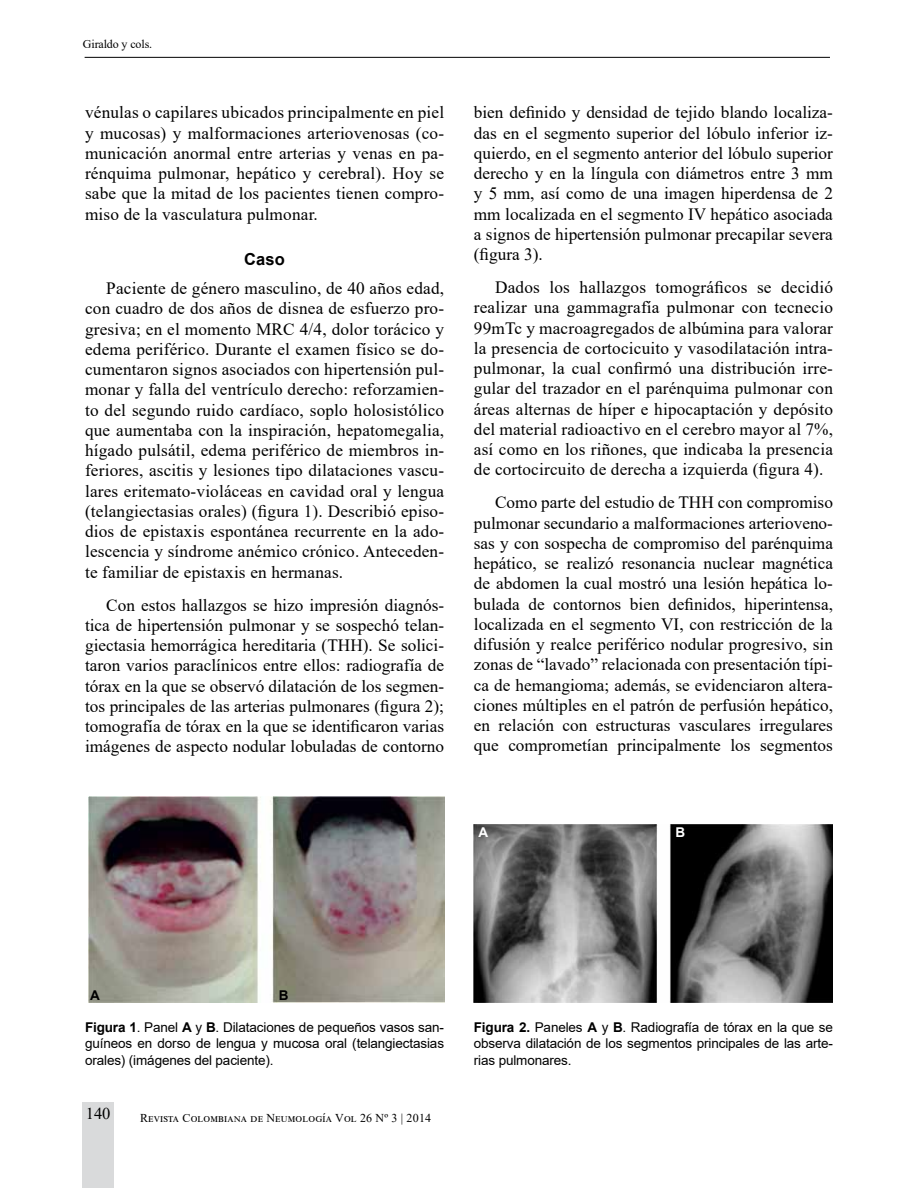
<style>
.page{position:relative;width:918px;height:1188px;background:#fff}
.page>*{position:absolute;margin:0;border:0;box-sizing:border-box;transform-origin:0 0}
.t1{font:17.25px/20.2px "Times New Roman";letter-spacing:.005em;color:#000;text-align:justify}
.t2{font:700 16.5px "Arial";color:#000}
.t3{font:16.5px "Times New Roman";color:#000}
.t4{font:13.5px/16.2px "Arial";letter-spacing:-.01em;color:#000;text-align:justify}
.t5{font:700 13.5px "Arial";color:#000}
.t6{font:700 13.5px "Arial";color:#fff}
.t7{font:12px "Times New Roman";letter-spacing:.015em;color:#000}
.t8{font:12px "Times New Roman";letter-spacing:-.01em;color:#000}
.s1{font-weight:700}
</style>
<div class="page">
<div style="left:82px;top:1103px;width:32px;height:85px;background:#d9dadb"></div>
<hr style="left:85px;top:57px;width:745px;height:1px;background:#000">
<img style="left:88px;top:796px;width:356px;height:207px">
<img style="left:474px;top:825px;width:359px;height:178px">
<p class="t8" style="left:83px;top:36px;width:71px">Giraldo y cols.</p>
<p class="t1" style="left:85px;top:102px;width:361px">vénulas o capilares ubicados principalmente en piel y mucosas) y malformaciones arteriovenosas (co&shy;municación anormal entre arterias y venas en pa&shy;rénquima pulmonar, hepático y cerebral). Hoy se sabe que la mitad de los pacientes tienen compro&shy;miso de la vasculatura pulmonar.</p>
<p class="t2" style="left:244px;top:248px;width:42px">Caso</p>
<p class="t1" style="left:85px;top:278px;width:361px;text-indent:21px">Paciente de género masculino, de 40 años edad, con cuadro de dos años de disnea de esfuerzo pro&shy;gresiva; en el momento MRC 4/4, dolor torácico y edema periférico. Durante el examen físico se do&shy;cumentaron signos asociados con hipertensión pul&shy;monar y falla del ventrículo derecho: reforzamien&shy;to del segundo ruido cardíaco, soplo holosistólico que aumentaba con la inspiración, hepatomegalia, hígado pulsátil, edema periférico de miembros in&shy;feriores, ascitis y lesiones tipo dilataciones vascu&shy;lares eritemato-violáceas en cavidad oral y lengua (telangiectasias orales) (figura 1). Describió episo&shy;dios de epistaxis espontánea recurrente en la ado&shy;lescencia y síndrome anémico crónico. Anteceden&shy;te familiar de epistaxis en hermanas.</p>
<p class="t1" style="left:85px;top:594px;width:361px;text-indent:21px">Con estos hallazgos se hizo impresión diagnós&shy;tica de hipertensión pulmonar y se sospechó telan&shy;giectasia hemorrágica hereditaria (THH). Se solici&shy;taron varios paraclínicos entre ellos: radiografía de tórax en la que se observó dilatación de los segmen&shy;tos principales de las arterias pulmonares (figura 2); tomografía de tórax en la que se identificaron varias imágenes de aspecto nodular lobuladas de contorno</p>
<p class="t1" style="left:474px;top:102px;width:361px">bien definido y densidad de tejido blando localiza&shy;das en el segmento superior del lóbulo inferior iz&shy;quierdo, en el segmento anterior del lóbulo superior derecho y en la língula con diámetros entre 3 mm y 5 mm, así como de una imagen hiperdensa de 2 mm localizada en el segmento IV hepático asociada a signos de hipertensión pulmonar precapilar severa (figura 3).</p>
<p class="t1" style="left:474px;top:277px;width:361px;text-indent:21px">Dados los hallazgos tomográficos se decidió realizar una gammagrafía pulmonar con tecnecio 99mTc y macroagregados de albúmina para valorar la presencia de cortocicuito y vasodilatación intra&shy;pulmonar, la cual confirmó una distribución irre&shy;gular del trazador en el parénquima pulmonar con áreas alternas de híper e hipocaptación y depósito del material radioactivo en el cerebro mayor al 7%, así como en los riñones, que indicaba la presencia de cortocircuito de derecha a izquierda (figura 4).</p>
<p class="t1" style="left:474px;top:492px;width:361px;text-indent:21px">Como parte del estudio de THH con compromiso pulmonar secundario a malformaciones arterioveno&shy;sas y con sospecha de compromiso del parénquima hepático, se realizó resonancia nuclear magnética de abdomen la cual mostró una lesión hepática lo&shy;bulada de contornos bien definidos, hiperintensa, localizada en el segmento VI, con restricción de la difusión y realce periférico nodular progresivo, sin zonas de “lavado” relacionada con presentación típi&shy;ca de hemangioma; además, se evidenciaron altera&shy;ciones múltiples en el patrón de perfusión hepático, en relación con estructuras vasculares irregulares que comprometían principalmente los segmentos</p>
<p class="t6" style="left:478px;top:822px;width:11px">A</p>
<p class="t6" style="left:676px;top:822px;width:11px">B</p>
<p class="t5" style="left:90px;top:985px;width:11px">A</p>
<p class="t5" style="left:279px;top:985px;width:11px">B</p>
<p class="t4" style="left:85px;top:1019px;width:361px"><span class="s1">Figura 1</span>. Panel <span class="s1">A</span> y <span class="s1">B</span>. Dilataciones de pequeños vasos san&shy;guíneos en dorso de lengua y mucosa oral (telangiectasias orales) (imágenes del paciente).</p>
<p class="t3" style="left:86px;top:1102px;width:26px">140</p>
<p class="t7" style="left:140px;top:1109px;width:293px">Revista Colombiana de Neumología Vol 26 Nº 3 | 2014</p>
<p class="t4" style="left:474px;top:1019px;width:361px"><span class="s1">Figura 2.</span> Paneles <span class="s1">A</span> y <span class="s1">B</span>. Radiografía de tórax en la que se observa dilatación de los segmentos principales de las arte&shy;rias pulmonares.</p>
</div>
